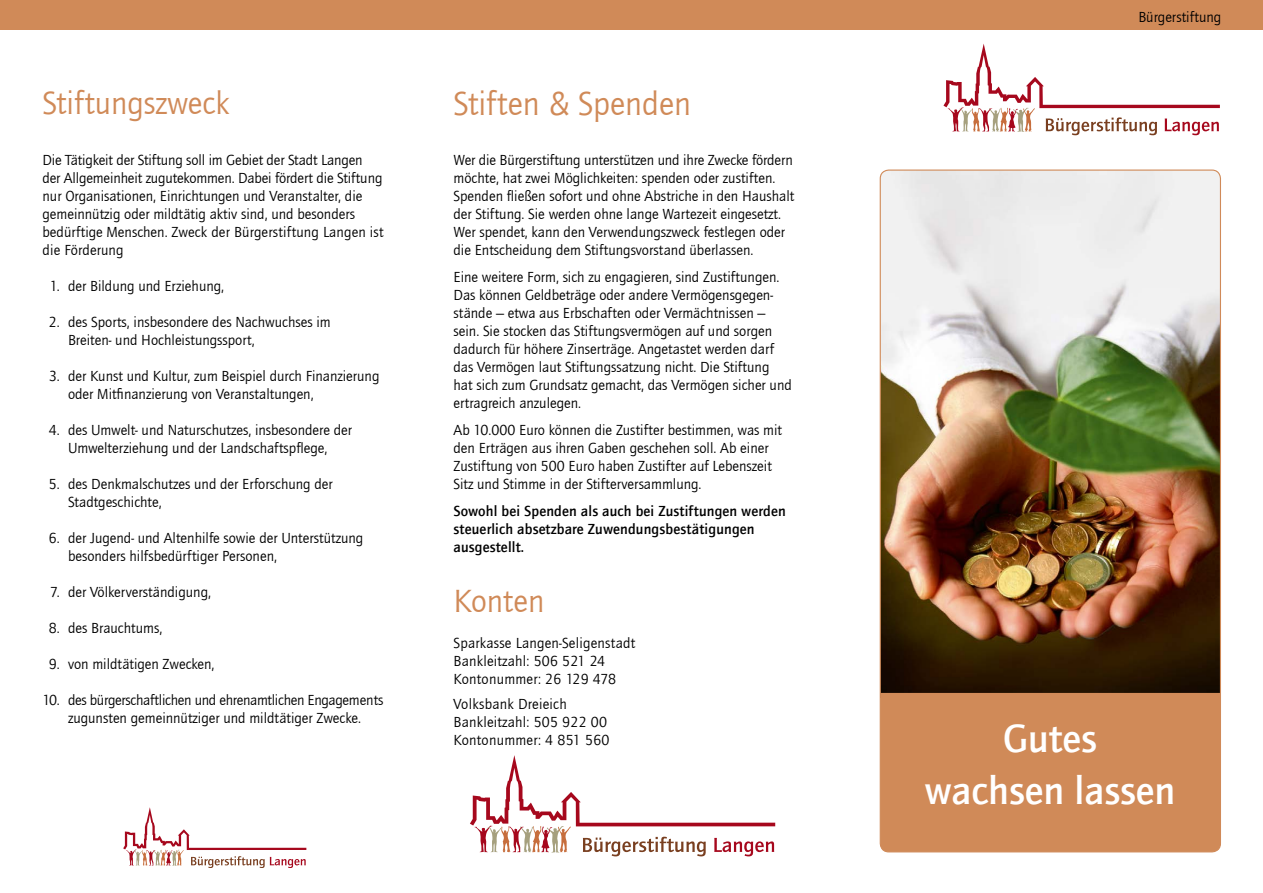
<style>
.page{position:relative;width:1263px;height:893px;background:#fff}
.page>*{position:absolute;margin:0;border:0;box-sizing:border-box;transform-origin:0 0}
.t1{font:500 40.5px/51.3px "ITC Quay Sans Com";color:#fff;text-align:center}
.t2{font:34.2px "ITC Quay Sans Com";color:#d08a58}
.t3{font:33px "ITC Quay Sans Com";color:#d08a58}
.t4{font:15px/18px "ITC Quay Sans Com";color:#000}
.t5{font:500 15px/18px "ITC Quay Sans Com";letter-spacing:.01em;color:#000}
</style>
<div class="page">
<svg style="left:470px;top:755px;width:305px;height:101px"></svg>
<img style="left:880px;top:170px;width:340px;height:523px">
<div style="left:880px;top:693px;width:340px;height:159px;background:#d08a58"></div>
<div style="left:0;top:0;width:1263px;height:30px;background:#d08a58"></div>
<svg style="left:943px;top:44px;width:277px;height:91px"></svg>
<svg style="left:123px;top:807px;width:183px;height:61px"></svg>
<h3 class="t3" style="left:43px;top:84px;width:188px">Stiftungszweck</h3>
<p class="t4" style="left:43px;top:151px;width:343px">Die Tätigkeit der Stiftung soll im Gebiet der Stadt Langen der Allgemeinheit zugutekommen. Dabei fördert die Stiftung nur Organisationen, Einrichtungen und Veranstalter, die gemeinnützig oder mildtätig aktiv sind, und besonders bedürftige Menschen. Zweck der Bürgerstiftung Langen ist die Förderung</p>
<p class="t4" style="left:50px;top:277px;width:176px">1. der Bildung und Erziehung,</p>
<p class="t4" style="left:68px;top:313px;width:264px;text-indent:-19px">2. des Sports, insbesondere des Nachwuchses im<br>Breiten- und Hochleistungssport,</p>
<p class="t4" style="left:68px;top:367px;width:313px;text-indent:-19px">3. der Kunst und Kultur, zum Beispiel durch Finanzierung oder Mitfinanzierung von Veranstaltungen,</p>
<p class="t4" style="left:49px;top:421px;width:305px;text-align:center">4. des Umwelt- und Naturschutzes, insbesondere der<br>Umwelterziehung und der Landschaftspflege,</p>
<p class="t4" style="left:68px;top:475px;width:266px;text-indent:-19px">5. des Denkmalschutzes und der Erforschung der<br>Stadtgeschichte,</p>
<p class="t4" style="left:68px;top:529px;width:297px;text-indent:-19px">6. der Jugend- und Altenhilfe sowie der Unterstützung besonders hilfsbedürftiger Personen,</p>
<p class="t4" style="left:50px;top:583px;width:162px">7. der Völkerverständigung,</p>
<p class="t4" style="left:49px;top:619px;width:115px">8. des Brauchtums,</p>
<p class="t4" style="left:49px;top:655px;width:167px">9. von mildtätigen Zwecken,</p>
<p class="t4" style="left:43px;top:691px;width:342px;text-align:center">10. des bürgerschaftlichen und ehrenamtlichen Engagements zugunsten gemeinnütziger und mildtätiger Zwecke.</p>
<h2 class="t2" style="left:453px;top:84px;width:239px">Stiften &amp; Spenden</h2>
<p class="t4" style="left:453px;top:151px;width:342px">Wer die Bürgerstiftung unterstützen und ihre Zwecke fördern möchte, hat zwei Möglichkeiten: spenden oder zustiften.<br>Spenden fließen sofort und ohne Abstriche in den Haushalt der Stiftung. Sie werden ohne lange Wartezeit eingesetzt.<br>Wer spendet, kann den Verwendungszweck festlegen oder die Entscheidung dem Stiftungsvorstand überlassen.</p>
<p class="t4" style="left:453px;top:268px;width:340px">Eine weitere Form, sich zu engagieren, sind Zustiftungen.<br>Das können Geldbeträge oder andere Vermögensgegen&shy;stände – etwa aus Erbschaften oder Vermächtnissen – sein. Sie stocken das Stiftungsvermögen auf und sorgen dadurch für höhere Zinserträge. Angetastet werden darf das Vermögen laut Stiftungssatzung nicht. Die Stiftung hat sich zum Grundsatz gemacht, das Vermögen sicher und ertragreich anzulegen.</p>
<p class="t4" style="left:453px;top:421px;width:330px">Ab 10.000 Euro können die Zustifter bestimmen, was mit den Erträgen aus ihren Gaben geschehen soll. Ab einer Zustiftung von 500 Euro haben Zustifter auf Lebenszeit Sitz und Stimme in der Stifterversammlung.</p>
<p class="t5" style="left:453px;top:502px;width:334px">Sowohl bei Spenden als auch bei Zustiftungen werden steuerlich absetzbare Zuwendungsbestätigungen ausgestellt.</p>
<h3 class="t3" style="left:453px;top:581px;width:92px">Konten</h3>
<p class="t4" style="left:453px;top:633px;width:183px">Sparkasse Langen-Seligenstadt<br>Bankleitzahl: 506 521 24<br>Kontonummer: 26 129 478</p>
<p class="t4" style="left:453px;top:695px;width:158px">Volksbank Dreieich<br>Bankleitzahl: 505 922 00<br>Kontonummer: 4 851 560</p>
<p class="t4" style="left:1138px;top:8px;width:85px">Bürgerstiftung</p>
<h1 class="t1" style="left:925px;top:712px;width:252px">Gutes<br>wachsen lassen</h1>
</div>
